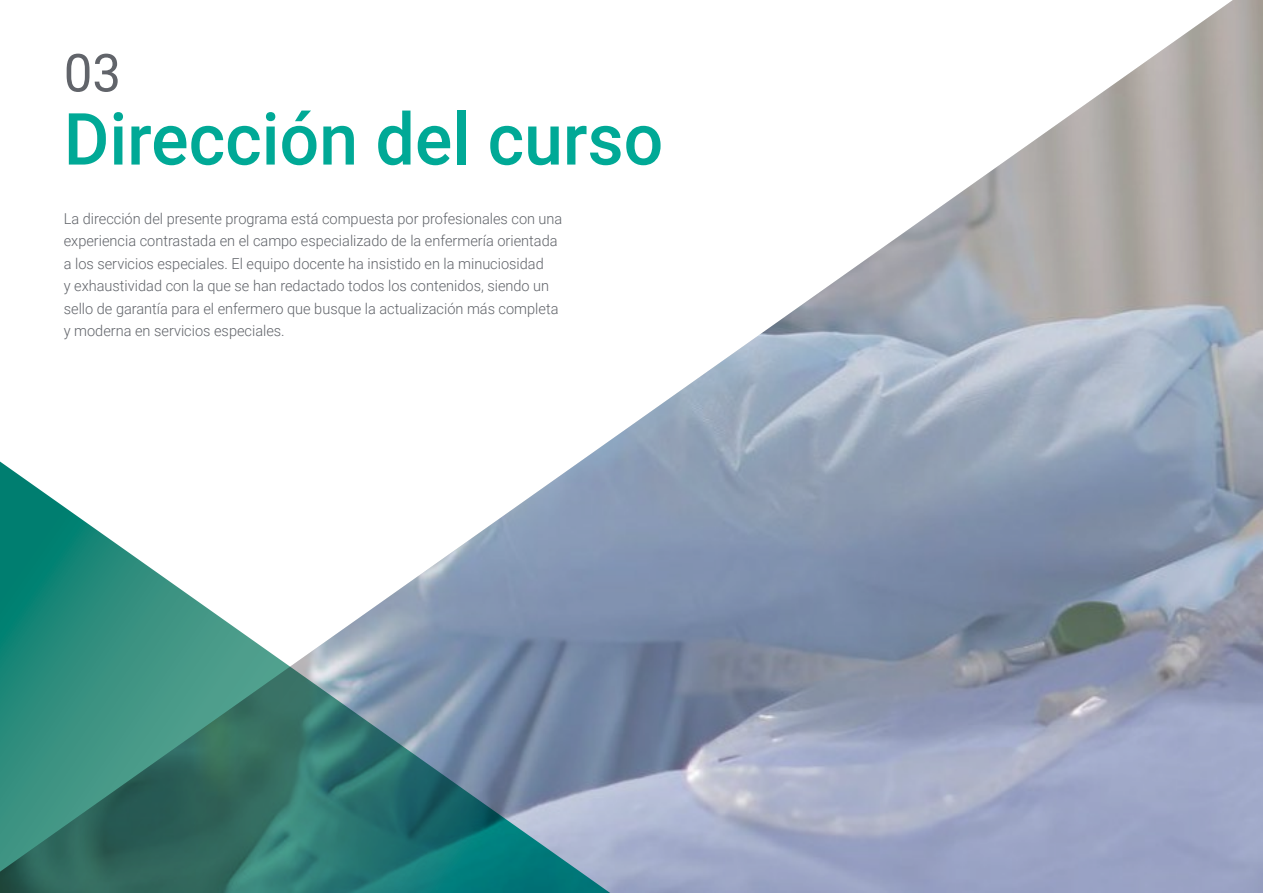
<style>
.page{position:relative;width:1263px;height:893px;background:#fff}
.page>*{position:absolute;margin:0;border:0;box-sizing:border-box;transform-origin:0 0}
.t1{font:500 72px "Roboto";color:#00a996}
.t2{font:52.5px "Roboto";color:#61646a}
.t3{font:300 15px/22.5px "Roboto";color:#61646a}
</style>
<div class="page">
<img style="left:602px;top:0;width:661px;height:893px">
<svg style="left:0;top:446px;width:640px;height:447px"></svg>
<h2 class="t2" style="left:64px;top:36px;width:59px">03</h2>
<h1 class="t1" style="left:64px;top:89px;width:601px">Dirección del curso</h1>
<p class="t3" style="left:64px;top:207px;width:500px">La dirección del presente programa está compuesta por profesionales con una experiencia contrastada en el campo especializado de la enfermería orientada a los servicios especiales. El equipo docente ha insistido en la minuciosidad<br>y exhaustividad con la que se han redactado todos los contenidos, siendo un sello de garantía para el enfermero que busque la actualización más completa y moderna en servicios especiales.</p>
</div>
